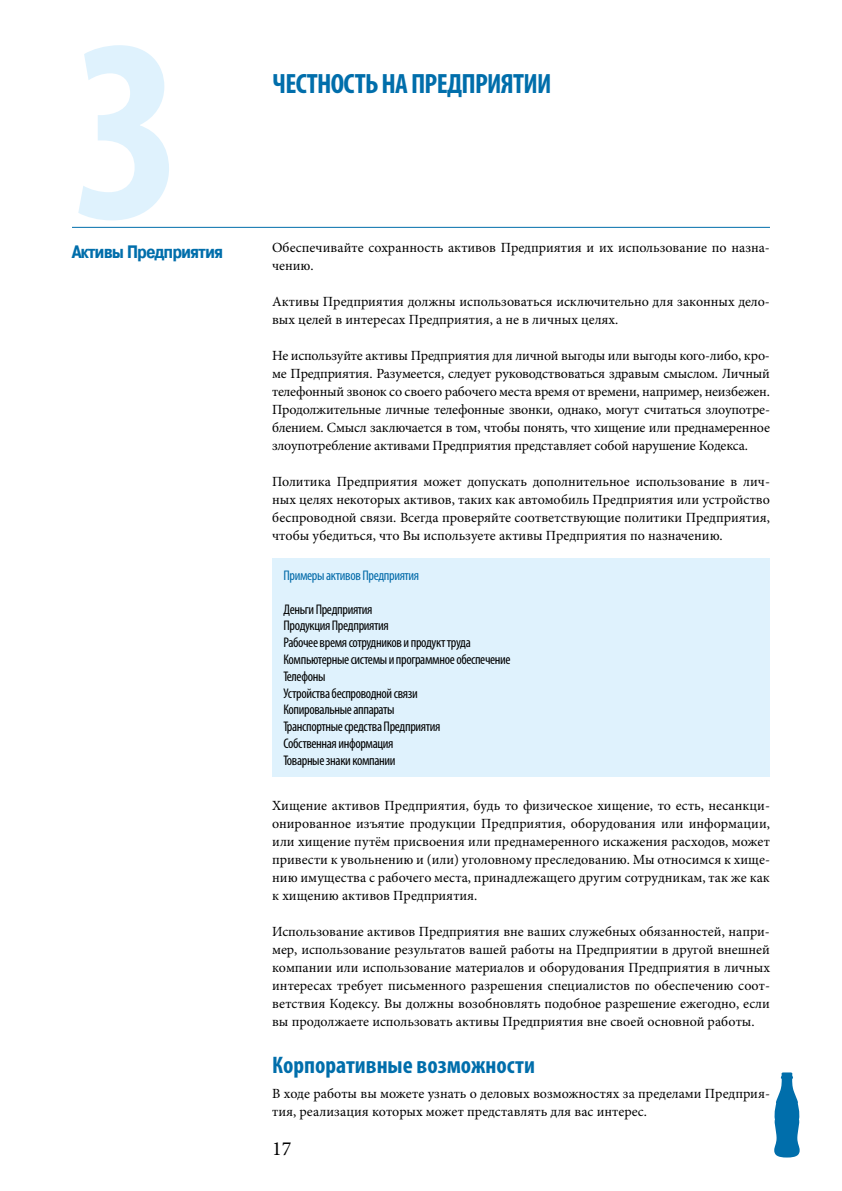
<style>
.page{position:relative;width:842px;height:1191px;background:#fff}
.page>*{position:absolute;margin:0;border:0;box-sizing:border-box;transform-origin:0 0}
.t1{font:700 condensed 263px "Myriad Pro";color:#dff2fd}
.t2{font:700 condensed 28px "Myriad Pro";letter-spacing:-.025em;color:#006eab}
.t3{font:700 condensed 24px "Myriad Pro";color:#006eab}
.t4{font:20px "Minion Pro";color:#000}
.t5{font:700 18px "Pragmatica Cond C";letter-spacing:-.025em;color:#006eab}
.t6{font:14px/18px "Minion Pro";color:#000;text-align:justify}
.t7{font:condensed 14px/16.8px "Myriad Pro";letter-spacing:-.025em;color:#000}
.t8{font:condensed 14px "Myriad Pro";letter-spacing:-.025em;color:#0069a8}
</style>
<div class="page">
<svg style="left:774px;top:1072px;width:26px;height:85px"></svg>
<hr style="left:72px;top:227px;width:698px;height:1px;background:#006eab">
<div style="left:272px;top:558px;width:498px;height:218px;background:#dff2fd"></div>
<h1 class="t1" style="left:72px;top:-34px;width:114px">3</h1>
<h2 class="t2" style="left:272px;top:66px;width:281px">ЧЕСТНОСТЬ НА ПРЕДПРИЯТИИ</h2>
<p class="t5" style="left:72px;top:241px;width:152px">Активы Предприятия</p>
<p class="t6" style="left:272px;top:239px;width:499px">Обеспечивайте сохранность активов Предприятия и их использование по назна&shy;чению.</p>
<p class="t6" style="left:272px;top:293px;width:499px">Активы Предприятия должны использоваться исключительно для законных дело&shy;вых целей в интересах Предприятия, а не в личных целях.</p>
<p class="t6" style="left:272px;top:347px;width:499px">Не используйте активы Предприятия для личной выгоды или выгоды кого-либо, кро&shy;ме Предприятия. Разумеется, следует руководствоваться здравым смыслом. Личный телефонный звонок со своего рабочего места время от времени, например, неизбежен.<br>Продолжительные личные телефонные звонки, однако, могут считаться злоупотре&shy;блением. Смысл заключается в том, чтобы понять, что хищение или преднамеренное злоупотребление активами Предприятия представляет собой нарушение Кодекса.</p>
<p class="t6" style="left:272px;top:473px;width:499px">Политика Предприятия может допускать дополнительное использование в лич&shy;ных целях некоторых активов, таких как автомобиль Предприятия или устройство беспроводной связи. Всегда проверяйте соответствующие политики Предприятия, чтобы убедиться, что Вы используете активы Предприятия по назначению.</p>
<p class="t8" style="left:283px;top:567px;width:137px">Примеры активов Предприятия</p>
<p class="t7" style="left:283px;top:600px;width:229px">Деньги Предприятия<br>Продукция Предприятия<br>Рабочее время сотрудников и продукт труда<br>Компьютерные системы и программное обеспечение<br>Телефоны<br>Устройства беспроводной связи<br>Копировальные аппараты<br>Транспортные средства Предприятия<br>Собственная информация<br>Товарные знаки компании</p>
<p class="t6" style="left:272px;top:797px;width:499px">Хищение активов Предприятия, будь то физическое хищение, то есть, несанкци&shy;онированное изъятие продукции Предприятия, оборудования или информации, или хищение путём присвоения или преднамеренного искажения расходов, может привести к увольнению и (или) уголовному преследованию. Мы относимся к хище&shy;нию имущества с рабочего места, принадлежащего другим сотрудникам, так же как к хищению активов Предприятия.</p>
<p class="t6" style="left:272px;top:923px;width:499px">Использование активов Предприятия вне ваших служебных обязанностей, напри&shy;мер, использование результатов вашей работы на Предприятии в другой внешней компании или использование материалов и оборудования Предприятия в личных интересах требует письменного разрешения специалистов по обеспечению соот&shy;ветствия Кодексу. Вы должны возобновлять подобное разрешение ежегодно, если вы продолжаете использовать активы Предприятия вне своей основной работы.</p>
<h3 class="t3" style="left:272px;top:1050px;width:264px">Корпоративные возможности</h3>
<p class="t6" style="left:272px;top:1085px;width:499px">В ходе работы вы можете узнать о деловых возможностях за пределами Предприя&shy;тия, реализация которых может представлять для вас интерес.</p>
<h3 class="t4" style="left:272px;top:1134px;width:21px">17</h3>
</div>
